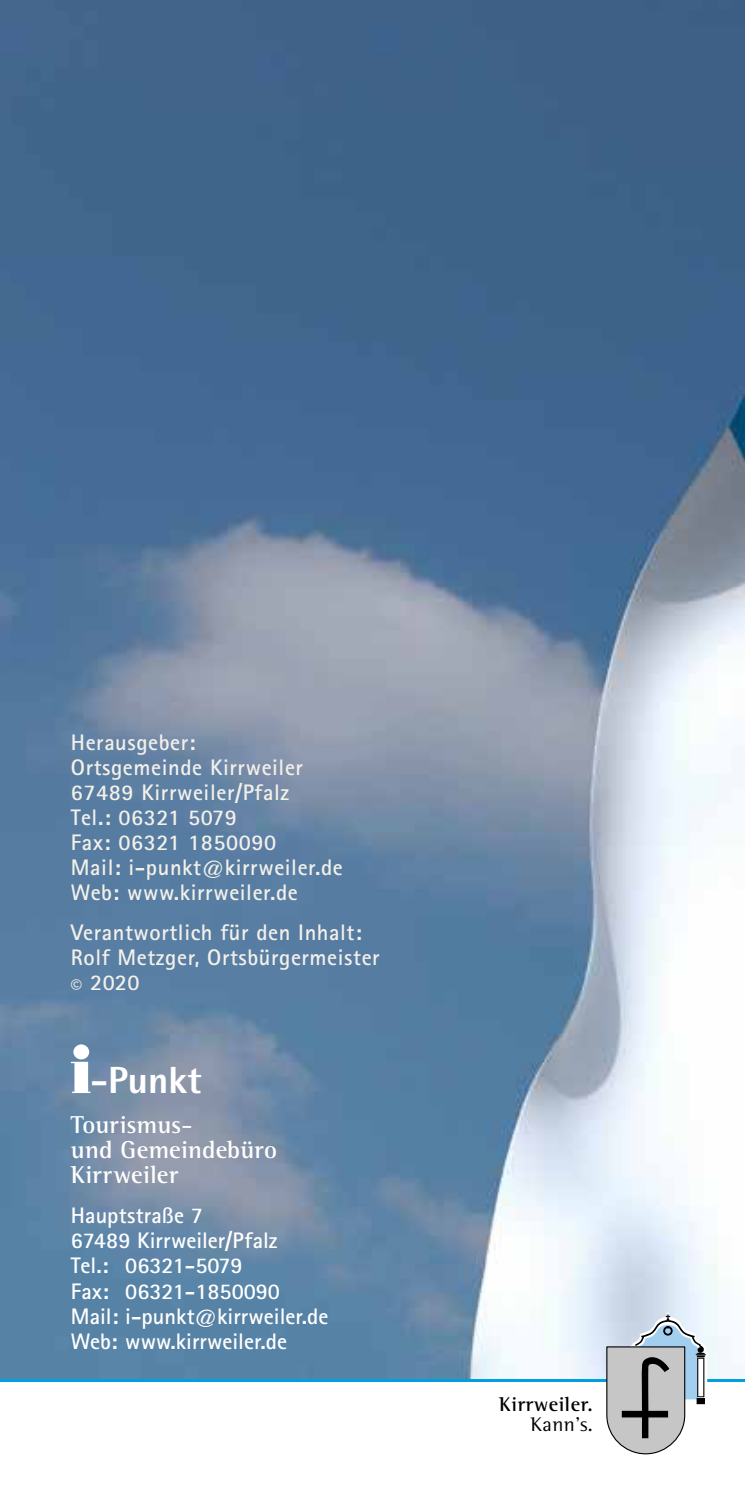
<style>
.page{position:relative;width:745px;height:1489px;background:#fff}
.page>*{position:absolute;margin:0;border:0;box-sizing:border-box;transform-origin:0 0}
.t1{font:800 37.75px "Rotis Semi Sans Std";color:#fff}
.t2{font:700 25px/25px "Rotis Semi Serif Std";letter-spacing:.005em;color:#fff}
.t3{font:700 22.5px/25px "Rotis Sans Serif Std";letter-spacing:.025em;color:#f3f0e9}
.t4{font:700 22.5px/25px "Rotis Sans Serif Std";color:#fff}
.t5{font:700 20.5px "Rotis Semi Serif Std";letter-spacing:.025em;color:#000}
.t6{font:20.5px "Rotis Semi Serif Std";color:#000}
</style>
<div class="page">
<img style="left:0;top:0;width:744px;height:1378px">
<svg style="left:0;top:1378px;width:744px;height:4px;background:#1fa0d6"></svg>
<svg style="left:605px;top:1311px;width:103px;height:143px"></svg>
<div style="left:73px;top:1044px;width:16px;height:15px;background:#fff;border-radius:50%"></div>
<svg style="left:71px;top:1061px;width:19px;height:31px"></svg>
<p class="t3" style="left:71px;top:729px;width:273px">Herausgeber:<br>Ortsgemeinde Kirrweiler<br>67489 Kirrweiler/Pfalz<br>Tel.: 06321 5079<br>Fax: 06321 1850090<br>Mail: i-punkt@kirrweiler.de<br>Web: www.kirrweiler.de</p>
<p class="t3" style="left:71px;top:919px;width:310px">Verantwortlich für den Inhalt:<br>Rolf Metzger, Ortsbürgermeister © 2020</p>
<h1 class="t1" style="left:90px;top:1056px;width:112px">-Punkt</h1>
<p class="t2" style="left:71px;top:1112px;width:208px">Tourismus-<br>und Gemeindebüro<br>Kirrweiler</p>
<p class="t4" style="left:71px;top:1202px;width:259px">Hauptstraße 7<br>67489 Kirrweiler/Pfalz<br>Tel.: 06321-5079<br>Fax: 06321-1850090<br>Mail: i-punkt@kirrweiler.de<br>Web: www.kirrweiler.de</p>
<p class="t5" style="left:499px;top:1391px;width:95px">Kirrweiler.</p>
<p class="t6" style="left:530px;top:1411px;width:64px">Kann’s.</p>
</div>
